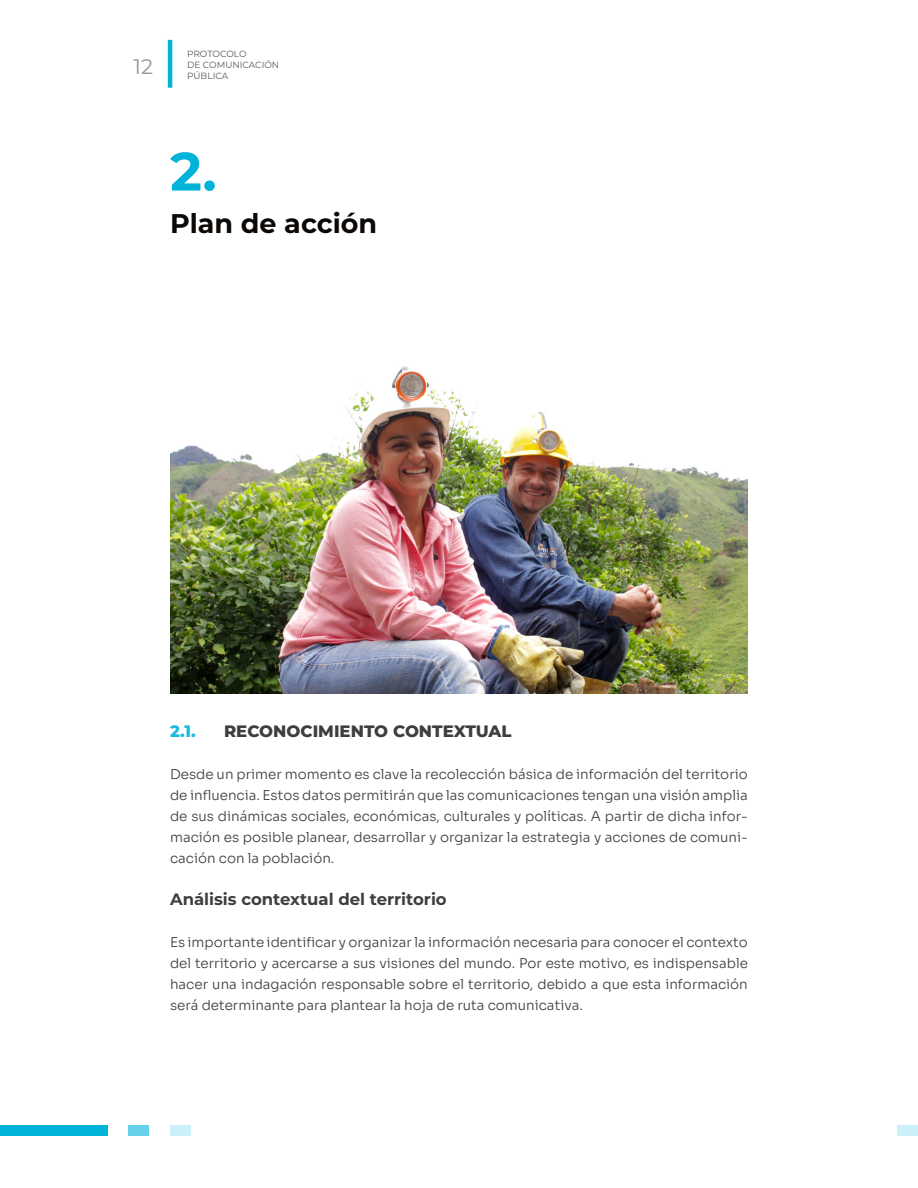
<style>
.page{position:relative;width:918px;height:1188px;background:#fff}
.page>*{position:absolute;margin:0;border:0;box-sizing:border-box;transform-origin:0 0}
.Estilo_de_párrafo_1{font:700 54px "Montserrat";color:#00b3d9}
.Estilo_de_párrafo_1-2{font:700 27px "Montserrat";color:#0c0806}
.t1{font:21px "Montserrat";color:#939598}
.t2{font:700 16.5px "Montserrat";color:#3e3e3f}
.t3{font:800 16.5px "Montserrat";color:#3e3e3f}
.t4{font:800 16.5px "Montserrat";color:#1abadd}
.t5{font:300 13.5px/21px "Sora";color:#3e3e3f;text-align:justify}
.t6{font:9px/10.8px "Montserrat";color:#57585a}
</style>
<div class="page">
<hr style="left:168px;top:40px;width:4px;height:48px;background:#00b3d9">
<div style="left:897px;top:1125px;width:21px;height:11px;background:#ccf0f7"></div>
<div style="left:170px;top:1125px;width:21px;height:11px;background:#ccf0f7"></div>
<div style="left:128px;top:1125px;width:21px;height:11px;background:#66d1e8"></div>
<div style="left:0;top:1125px;width:107px;height:11px;background:#00b3d9"></div>
<img style="left:170px;top:366px;width:577px;height:327px">
<h3 class="t1" style="left:134px;top:52px;width:21px">12</h3>
<p class="t6" style="left:187px;top:48px;width:94px">PROTOCOLO<br>DE COMUNICACIÓN<br>PÚBLICA</p>
<p class="Estilo_de_párrafo_1" style="left:170px;top:132px;width:48px">2.</p>
<p class="Estilo_de_párrafo_1-2" style="left:170px;top:204px;width:209px">Plan de acción</p>
<p class="t4" style="left:170px;top:719px;width:27px">2.1.</p>
<p class="t3" style="left:224px;top:719px;width:289px">RECONOCIMIENTO CONTEXTUAL</p>
<p class="t5" style="left:170px;top:762px;width:579px">Desde un primer momento es clave la recolección básica de información del territorio de influencia. Estos datos permitirán que las comunicaciones tengan una visión amplia de sus dinámicas sociales, económicas, culturales y políticas. A partir de dicha infor&shy;mación es posible planear, desarrollar y organizar la estrategia y acciones de comuni&shy;cación con la población.</p>
<p class="t2" style="left:170px;top:887px;width:278px">Análisis contextual del territorio</p>
<p class="t5" style="left:170px;top:930px;width:579px">Es importante identificar y organizar la información necesaria para conocer el contexto del territorio y acercarse a sus visiones del mundo. Por este motivo, es indispensable hacer una indagación responsable sobre el territorio, debido a que esta información será determinante para plantear la hoja de ruta comunicativa.</p>
</div>
